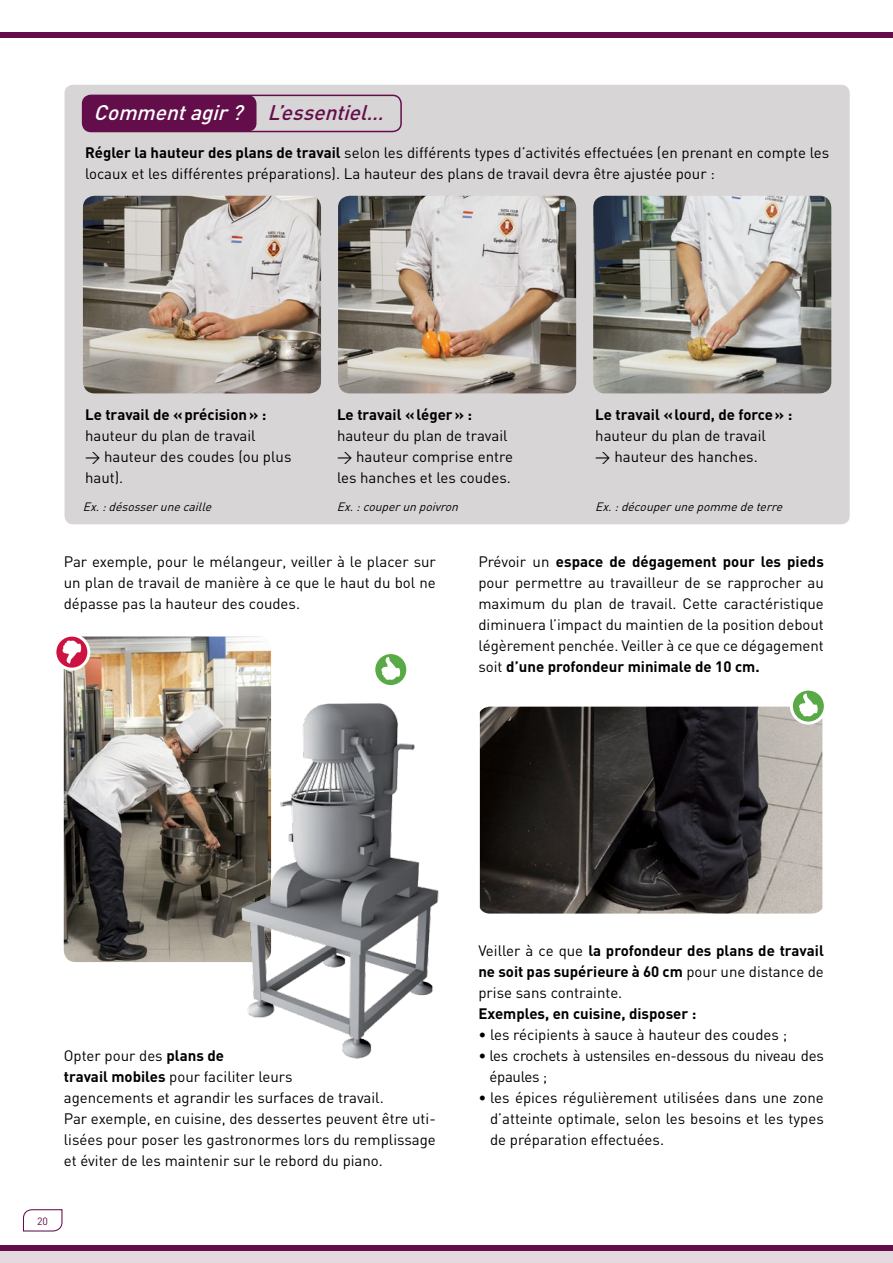
<style>
.page{position:relative;width:893px;height:1263px;background:#fff}
.page>*{position:absolute;margin:0;border:0;box-sizing:border-box;transform-origin:0 0}
.t1{font:italic 500 20.85px "DIN";color:#fff}
.t2{font:15px/21px "DIN";color:#000}
.t3{font:700 15px/21px "DIN";color:#000;text-align:justify}
.t4{font:15px/21px "DIN";letter-spacing:-.02em;color:#000}
.t5{font:italic 12px "DIN";color:#000}
.t6{font:10.5px "DIN";color:#630e4b}
.s1{color:#630e4b}
.s2{font-weight:700}
.s3{font-weight:400}
</style>
<div class="page">
<div style="left:65px;top:85px;width:785px;height:439px;background:#d8d5d6;border-radius:9px"></div>
<div style="left:0;top:1248px;width:893px;height:15px;background:#e3d9df"></div>
<div style="left:0;top:1245px;width:893px;height:5px;background:#630e4b"></div>
<svg style="left:23px;top:1209px;width:40px;height:23px"></svg>
<div style="left:0;top:32px;width:893px;height:5px;background:#630e4b"></div>
<img style="left:64px;top:636px;width:200px;height:326px">
<img style="left:480px;top:707px;width:342px;height:206px">
<img style="left:83px;top:196px;width:238px;height:197px">
<img style="left:338px;top:196px;width:238px;height:197px">
<img style="left:593px;top:196px;width:238px;height:197px">
<svg style="left:55px;top:635px;width:34px;height:34px"></svg>
<div style="left:53px;top:634px;width:37px;height:37px;border:3px solid #fff;border-radius:50%"></div>
<svg style="left:63px;top:641px;width:18px;height:22px"></svg>
<img style="left:207px;top:649px;width:232px;height:410px">
<svg style="left:374px;top:653px;width:34px;height:33px"></svg>
<div style="left:372px;top:651px;width:37px;height:37px;border:3px solid #fff;border-radius:50%"></div>
<svg style="left:381px;top:657px;width:19px;height:23px"></svg>
<svg style="left:791px;top:689px;width:34px;height:34px"></svg>
<div style="left:790px;top:688px;width:37px;height:37px;border:3px solid #fff;border-radius:50%"></div>
<svg style="left:799px;top:693px;width:19px;height:23px"></svg>
<div style="left:82px;top:95px;width:320px;height:37px;border:2px solid #630e4b;border-radius:9px"></div>
<div style="left:83px;top:95px;width:173px;height:36px;background:#630e4b;border-radius:9px"></div>
<h1 class="t1" style="left:94px;top:99px;width:298px">Commentagir? <span class="s1">L’essentiel…</span></h1>
<p class="t2" style="left:85px;top:141px;width:746px"><span class="s2">Régler la hauteur des plans de travail</span> selon les différents types d’activités effectuées (en prenant en compte les locaux et les différentes préparations). La hauteur des plans de travail devra être ajustée pour :</p>
<p class="t3" style="left:85px;top:403px;width:183px">Le travail de «précision» :</p>
<p class="t2" style="left:85px;top:425px;width:208px">hauteur du plan de travail<br>&gt; hauteur des coudes (ou plus haut).</p>
<p class="t5" style="left:83px;top:499px;width:134px">Ex.:désosserunecaille</p>
<p class="t5" style="left:337px;top:499px;width:126px">Ex.:couperunpoivron</p>
<p class="t5" style="left:595px;top:499px;width:192px">Ex.:découperunepommedeterre</p>
<p class="t3" style="left:337px;top:403px;width:137px">Le travail «léger» :</p>
<p class="t2" style="left:337px;top:425px;width:177px">hauteur du plan de travail &gt; hauteur comprise entre les hanches et les coudes.</p>
<p class="t3" style="left:595px;top:403px;width:199px">Le travail «lourd, de force» :</p>
<p class="t2" style="left:595px;top:425px;width:172px">hauteur du plan de travail &gt; hauteur des hanches.</p>
<p class="t2" style="left:64px;top:551px;width:374px;text-align:justify">Par exemple, pour le mélangeur, veiller à le placer sur un plan de travail de manière à ce que le haut du bol ne dépasse pas la hauteur des coudes.</p>
<p class="t2" style="left:478px;top:551px;width:347px;text-align:justify">Prévoir un <span class="s2">espace de dégagement pour les pieds </span>pour permettre au travailleur de se rapprocher au maximum du plan de travail. Cette caractéristique diminuera l’impact du maintien de la position debout légèrement penchée. Veiller à ce que ce dégagement soit <span class="s2">d’une profondeur minimale de 10 cm.</span></p>
<p class="t2" style="left:64px;top:1044px;width:374px">Opter pour des <span class="s2">plans de<br>travail mobiles</span> pour faciliter leurs<br>agencements et agrandir les surfaces de travail.<br>Par exemple, en cuisine, des dessertes peuvent être uti&shy;lisées pour poser les gastronormes lors du remplissage et éviter de les maintenir sur le rebord du piano.</p>
<p class="t6" style="left:37px;top:1214px;width:12px">20</p>
<p class="t3" style="left:478px;top:939px;width:347px"><span class="s3">Veiller à ce que</span> la profondeur des plans de travail ne soit pas supérieure à 60 cm <span class="s3">pour une distance de prise sans contrainte.</span></p>
<p class="t3" style="left:478px;top:1002px;width:219px">Exemples, en cuisine, disposer :</p>
<p class="t2" style="left:478px;top:1023px;width:310px">• les récipients à sauce à hauteur des coudes ;</p>
<p class="t4" style="left:489px;top:1044px;width:336px;text-indent:-11px">• les crochets à ustensiles en-dessous du niveau des épaules ;</p>
<p class="t2" style="left:490px;top:1086px;width:335px;text-align:justify;text-indent:-12px">• les épices régulièrement utilisées dans une zone d’atteinte optimale, selon les besoins et les types de préparation effectuées.</p>
</div>
